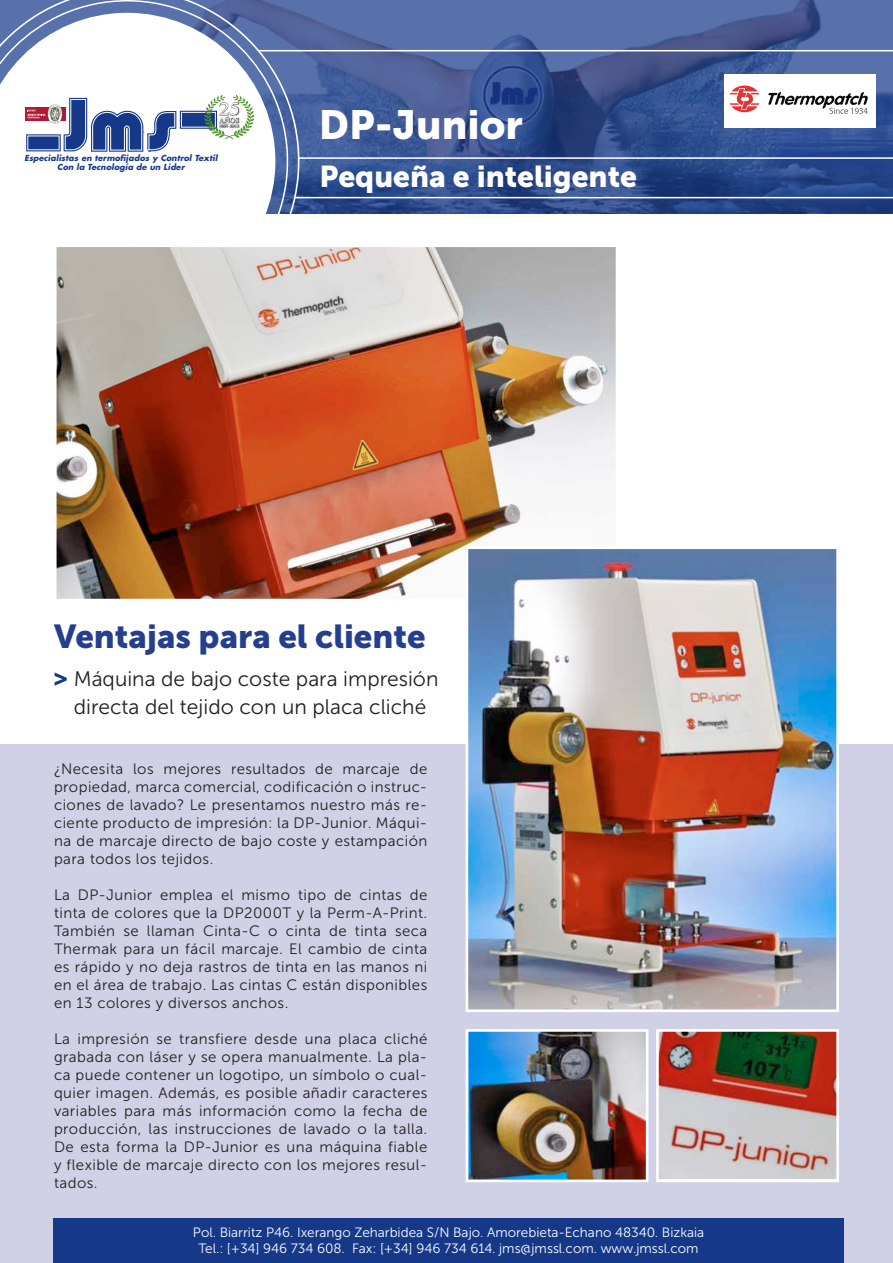
<style>
.page{position:relative;width:893px;height:1263px;background:#fff}
.page>*{position:absolute;margin:0;border:0;box-sizing:border-box;transform-origin:0 0}
.t1{font:40.5px "Museo Sans 900";color:#fff}
.t2{font:33px "Museo Sans 900";color:#253f8e}
.t3{font:30px "Museo Sans 900";color:#fff}
.t4{font:21px/28.5px "Museo Sans 300";color:#231f20;text-align:center}
.t5{font:15px/18px "Museo Sans 300";letter-spacing:.03em;color:#231f20;text-align:justify}
.t6{font:13.5px "Museo Sans 300";color:#fff}
.t7{font:italic 700 8.1px/9px "Futura Std";letter-spacing:.015em;color:#153889;text-align:center}
.s1{font-family:"Museo Sans 900";font-size:24px;color:#153889}
</style>
<div class="page">
<div style="left:0;top:744px;width:893px;height:519px;background:#d0d0e6"></div>
<svg style="left:299px;top:0;width:594px;height:213px;background:#3e5895"></svg>
<svg style="left:0;top:0;width:299px;height:214px"></svg>
<img style="left:58px;top:248px;width:556px;height:349px">
<div style="left:54px;top:244px;width:564px;height:357px;border:3px solid #fff"></div>
<img style="left:470px;top:550px;width:365px;height:458px">
<div style="left:466px;top:546px;width:373px;height:466px;border:3px solid #fff"></div>
<img style="left:470px;top:1033px;width:174px;height:145px">
<div style="left:466px;top:1029px;width:182px;height:153px;border:3px solid #fff"></div>
<img style="left:660px;top:1033px;width:175px;height:145px">
<div style="left:656px;top:1029px;width:183px;height:153px;border:3px solid #fff"></div>
<hr style="left:258px;top:50px;width:635px;height:1px;background:#fff">
<div style="left:53px;top:1218px;width:791px;height:45px;background:#153889"></div>
<div style="left:725px;top:74px;width:151px;height:54px;background:#fff"></div>
<svg style="left:768px;top:92px;width:100px;height:22px"></svg>
<svg style="left:730px;top:85px;width:29px;height:27px"></svg>
<hr style="left:298px;top:157px;width:595px;height:2px;background:#fff">
<hr style="left:294px;top:197px;width:599px;height:1px;background:#fff">
<p class="t7" style="left:24px;top:154px;width:195px">Especialistas en termofijados y Control Textil<br>Con la Tecnología de un Líder</p>
<p class="t1" style="left:319px;top:101px;width:205px">DP-Junior</p>
<p class="t3" style="left:319px;top:160px;width:319px">Pequeña e inteligente</p>
<p class="t2" style="left:54px;top:617px;width:373px">Ventajas para el cliente</p>
<p class="t4" style="left:53px;top:664px;width:387px"><span class="s1">&gt;</span> Máquina de bajo coste para impresión directa del tejido con un placa cliché</p>
<p class="t5" style="left:54px;top:760px;width:375px">¿Necesita los mejores resultados de marcaje de propiedad, marca comercial, codificación o instruc&shy;ciones de lavado? Le presentamos nuestro más re&shy;ciente producto de impresión: la DP-Junior. Máqui&shy;na de marcaje directo de bajo coste y estampación para todos los tejidos.</p>
<p class="t5" style="left:54px;top:886px;width:375px">La DP-Junior emplea el mismo tipo de cintas de tinta de colores que la DP2000T y la Perm-A-Print.<br>También se llaman Cinta-C o cinta de tinta seca Thermak para un fácil marcaje. El cambio de cinta es rápido y no deja rastros de tinta en las manos ni en el área de trabajo. Las cintas C están disponibles en 13 colores y diversos anchos.</p>
<p class="t5" style="left:54px;top:1030px;width:375px">La impresión se transfiere desde una placa cliché grabada con láser y se opera manualmente. La pla&shy;ca puede contener un logotipo, un símbolo o cual&shy;quier imagen. Además, es posible añadir caracteres variables para más información como la fecha de producción, las instrucciones de lavado o la talla.<br>De esta forma la DP-Junior es una máquina fiable y flexible de marcaje directo con los mejores resul&shy;tados.</p>
<p class="t6" style="left:193px;top:1225px;width:513px">Pol. Biarritz P46. Ixerango Zeharbidea S/N Bajo. Amorebieta-Echano 48340. Bizkaia</p>
<p class="t6" style="left:199px;top:1241px;width:502px">Tel.: [+34] 946 734 608. Fax: [+34] 946 734 614. jms@jmssl.com. www.jmssl.com</p>
</div>
